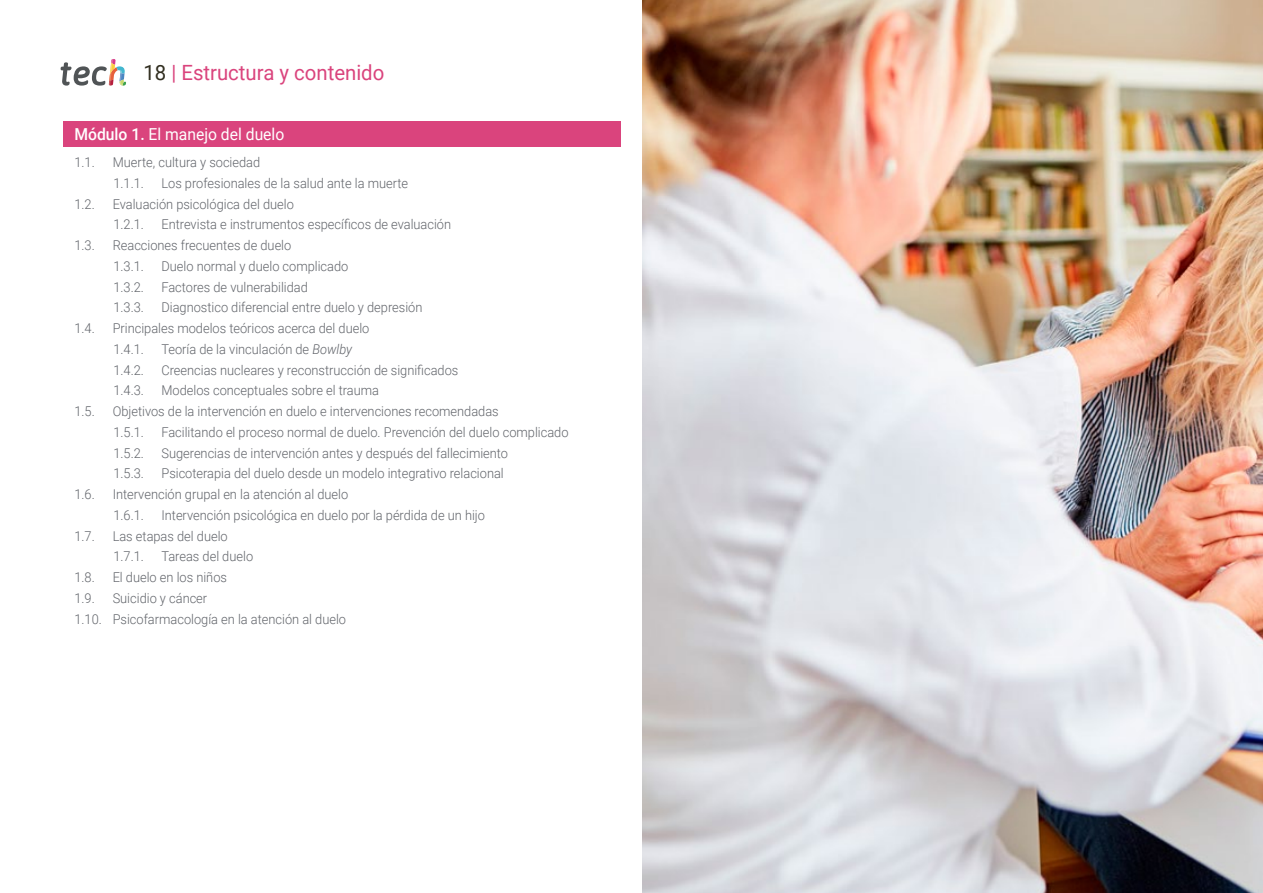
<style>
.page{position:relative;width:1263px;height:893px;background:#fff}
.page>*{position:absolute;margin:0;border:0;box-sizing:border-box;transform-origin:0 0}
.t1{font:21px "Roboto";color:#da447d}
.t2{font:16.5px "Roboto";color:#fff;scale:.95 1}
.t3{font:300 13.5px/20.7px "Roboto";color:#61646a;scale:.95 1}
.s1{color:#312e20}
.s2{font-weight:500}
.s3{font-style:italic}
</style>
<div class="page">
<div style="left:63px;top:121px;width:558px;height:25px;background:#da447d"></div>
<svg style="left:61px;top:59px;width:65px;height:27px"></svg>
<img style="left:642px;top:0;width:621px;height:893px">
<h1 class="t1" style="left:144px;top:57px;width:242px"><span class="s1">18</span> | Estructura y contenido</h1>
<p class="t2" style="left:74px;top:123px;width:222px"><span class="s2">Módulo 1.</span> El manejo del duelo</p>
<p class="t3" style="left:74px;top:151px;width:23px">1.1.</p>
<p class="t3" style="left:113px;top:151px;width:157px">Muerte, cultura y sociedad<br>1.1.1.</p>
<p class="t3" style="left:161px;top:172px;width:261px">Los profesionales de la salud ante la muerte</p>
<p class="t3" style="left:74px;top:193px;width:23px">1.2.</p>
<p class="t3" style="left:113px;top:193px;width:192px">Evaluación psicológica del duelo<br>1.2.1.</p>
<p class="t3" style="left:161px;top:214px;width:306px">Entrevista e instrumentos específicos de evaluación</p>
<p class="t3" style="left:74px;top:234px;width:23px">1.3.</p>
<p class="t3" style="left:113px;top:234px;width:190px">Reacciones frecuentes de duelo<br>1.3.1.</p>
<p class="t3" style="left:161px;top:255px;width:198px">Duelo normal y duelo complicado</p>
<p class="t3" style="left:113px;top:276px;width:34px">1.3.2.</p>
<p class="t3" style="left:161px;top:276px;width:156px">Factores de vulnerabilidad</p>
<p class="t3" style="left:113px;top:297px;width:34px">1.3.3.</p>
<p class="t3" style="left:161px;top:297px;width:276px">Diagnostico diferencial entre duelo y depresión</p>
<p class="t3" style="left:74px;top:317px;width:23px">1.4.</p>
<p class="t3" style="left:113px;top:317px;width:272px">Principales modelos teóricos acerca del duelo<br>1.4.1.</p>
<p class="t3" style="left:161px;top:338px;width:202px">Teoría de la vinculación de <span class="s3">Bowlby</span></p>
<p class="t3" style="left:113px;top:359px;width:34px">1.4.2.</p>
<p class="t3" style="left:161px;top:359px;width:314px">Creencias nucleares y reconstrucción de significados</p>
<p class="t3" style="left:113px;top:380px;width:34px">1.4.3.</p>
<p class="t3" style="left:161px;top:380px;width:231px">Modelos conceptuales sobre el trauma</p>
<p class="t3" style="left:74px;top:400px;width:23px">1.5.</p>
<p class="t3" style="left:113px;top:400px;width:408px">Objetivos de la intervención en duelo e intervenciones recomendadas<br>1.5.1.</p>
<p class="t3" style="left:161px;top:421px;width:430px">Facilitando el proceso normal de duelo. Prevención del duelo complicado</p>
<p class="t3" style="left:113px;top:442px;width:34px">1.5.2.</p>
<p class="t3" style="left:161px;top:442px;width:366px">Sugerencias de intervención antes y después del fallecimiento</p>
<p class="t3" style="left:113px;top:463px;width:34px">1.5.3.</p>
<p class="t3" style="left:161px;top:463px;width:362px">Psicoterapia del duelo desde un modelo integrativo relacional</p>
<p class="t3" style="left:74px;top:483px;width:23px">1.6.</p>
<p class="t3" style="left:113px;top:483px;width:249px">Intervención grupal en la atención al duelo<br>1.6.1.</p>
<p class="t3" style="left:161px;top:504px;width:342px">Intervención psicológica en duelo por la pérdida de un hijo</p>
<p class="t3" style="left:74px;top:525px;width:23px">1.7.</p>
<p class="t3" style="left:113px;top:525px;width:123px">Las etapas del duelo<br>1.7.1.</p>
<p class="t3" style="left:161px;top:546px;width:98px">Tareas del duelo</p>
<p class="t3" style="left:74px;top:566px;width:23px">1.8.</p>
<p class="t3" style="left:113px;top:566px;width:122px">El duelo en los niños</p>
<p class="t3" style="left:74px;top:587px;width:23px">1.9.</p>
<p class="t3" style="left:74px;top:587px;width:287px;text-indent:38px">Suicidio y cáncer<br>1.10. Psicofarmacología en la atención al duelo</p>
</div>
